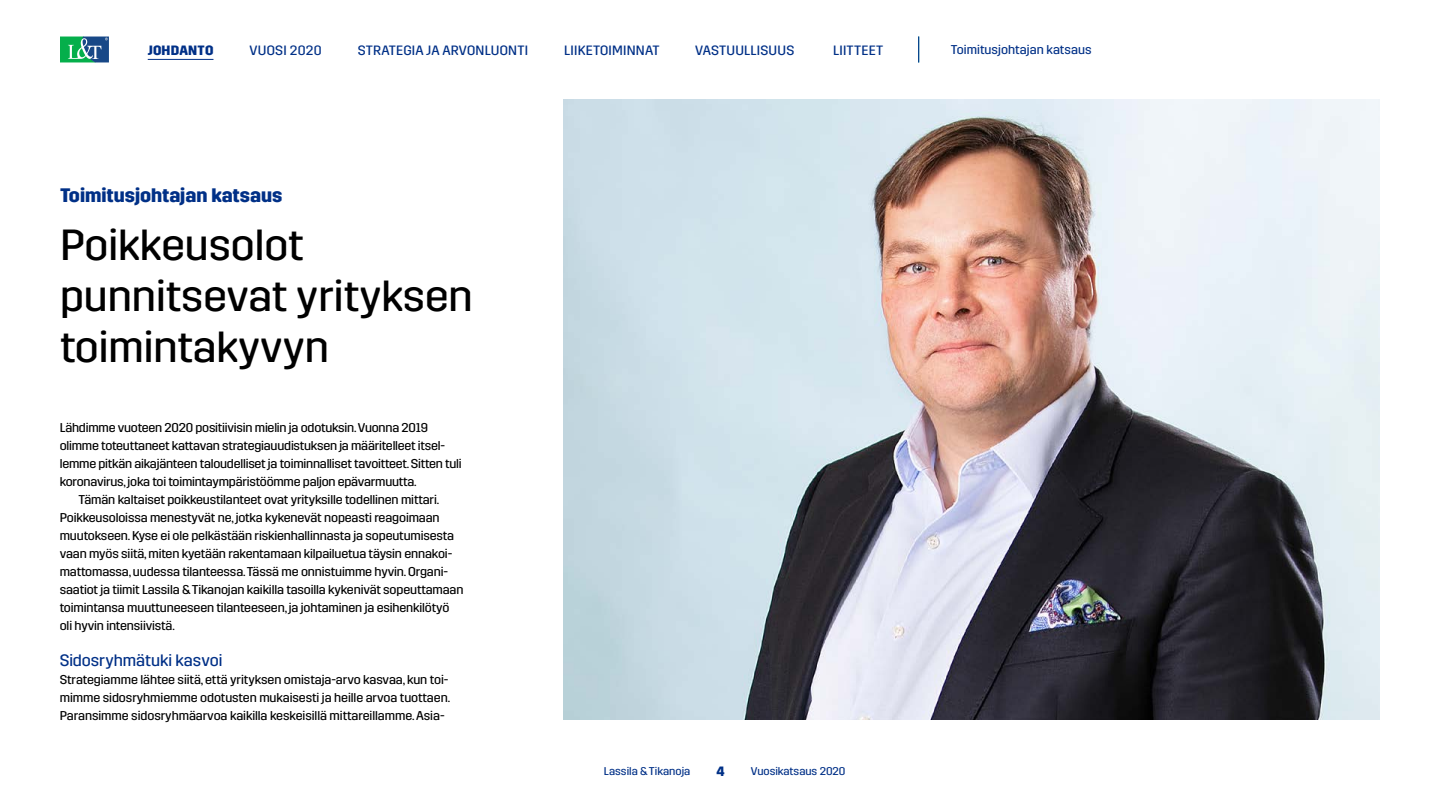
<style>
.page{position:relative;width:1440px;height:810px;background:#fff}
.page>*{position:absolute;margin:0;border:0;box-sizing:border-box;transform-origin:0 0}
.t1{font:43.5px/51px "LT Trim";color:#000}
.t2{font:700 19.5px "LT Trim";color:#003087}
.t3{font:16.5px "LT Trim";letter-spacing:-.005em;color:#003087}
.t4{font:13.5px "LT Trim";letter-spacing:.015em;color:#003087}
.t5{font:700 13.5px "LT Trim";letter-spacing:.015em;color:#003087}
.t6{font:12.75px/18px "LT Trim";letter-spacing:-.01em;color:#000}
.t7{font:12.75px "LT Trim";letter-spacing:.005em;color:#003087}
.t8{font:11.25px "LT Trim";color:#003087}
</style>
<div class="page">
<img style="left:563px;top:99px;width:817px;height:621px">
<svg style="left:60px;top:37px;width:49px;height:25px"></svg>
<svg style="left:918px;top:37px;width:1px;height:25px"></svg>
<hr style="left:148px;top:59px;width:65px;height:1px;background:#003087">
<p class="t5" style="left:148px;top:42px;width:67px">JOHDANTO</p>
<p class="t4" style="left:250px;top:42px;width:73px">VUOSI 2020</p>
<p class="t4" style="left:358px;top:42px;width:172px">STRATEGIA JA ARVONLUONTI</p>
<p class="t4" style="left:564px;top:42px;width:97px">LIIKETOIMINNAT</p>
<p class="t4" style="left:695px;top:42px;width:101px">VASTUULLISUUS</p>
<p class="t4" style="left:833px;top:42px;width:52px">LIITTEET</p>
<h2 class="t2" style="left:60px;top:184px;width:224px">Toimitusjohtajan katsaus</h2>
<h1 class="t1" style="left:60px;top:220px;width:414px">Poikkeusolot punnitsevat yrityksen toimintakyvyn</h1>
<p class="t6" style="left:60px;top:419px;width:370px">Lähdimme vuoteen 2020 positiivisin mielin ja odotuksin. Vuonna 2019</p>
<p class="t6" style="left:60px;top:437px;width:387px">olimme toteuttaneet kattavan strategiauudistuksen ja määritelleet itsel-</p>
<p class="t6" style="left:60px;top:455px;width:404px">lemme pitkän aikajänteen taloudelliset ja toiminnalliset tavoitteet. Sitten tuli</p>
<p class="t6" style="left:60px;top:473px;width:358px">koronavirus, joka toi toimintaympäristöömme paljon epävarmuutta.</p>
<p class="t6" style="left:79px;top:491px;width:362px">Tämän kaltaiset poikkeustilanteet ovat yrityksille todellinen mittari.</p>
<p class="t6" style="left:60px;top:509px;width:381px">Poikkeusoloissa menestyvät ne, jotka kykenevät nopeasti reagoimaan</p>
<p class="t6" style="left:60px;top:527px;width:396px">muutokseen. Kyse ei ole pelkästään riskienhallinnasta ja sopeutumisesta</p>
<p class="t6" style="left:60px;top:545px;width:394px">vaan myös siitä, miten kyetään rakentamaan kilpailuetua täysin ennakoi-</p>
<p class="t6" style="left:60px;top:563px;width:390px">mattomassa, uudessa tilanteessa. Tässä me onnistuimme hyvin. Organi-</p>
<p class="t6" style="left:60px;top:581px;width:405px">saatiot ja tiimit Lassila &amp; Tikanojan kaikilla tasoilla kykenivät sopeuttamaan</p>
<p class="t6" style="left:60px;top:599px;width:391px">toimintansa muuttuneeseen tilanteeseen, ja johtaminen ja esihenkilötyö</p>
<p class="t6" style="left:60px;top:617px;width:117px">oli hyvin intensiivistä.</p>
<p class="t3" style="left:60px;top:651px;width:164px">Sidosryhmätuki kasvoi</p>
<p class="t6" style="left:60px;top:671px;width:392px">Strategiamme lähtee siitä, että yrityksen omistaja-arvo kasvaa, kun toi&shy;mimme sidosryhmiemme odotusten mukaisesti ja heille arvoa tuottaen.<br>Paransimme sidosryhmäarvoa kaikilla keskeisillä mittareillamme. Asia-</p>
<p class="t8" style="left:604px;top:765px;width:88px">Lassila &amp; Tikanoja</p>
<p class="t5" style="left:716px;top:764px;width:10px">4</p>
<p class="t8" style="left:751px;top:765px;width:96px">Vuosikatsaus 2020</p>
<p class="t7" style="left:951px;top:43px;width:142px">Toimitusjohtajan katsaus</p>
</div>
